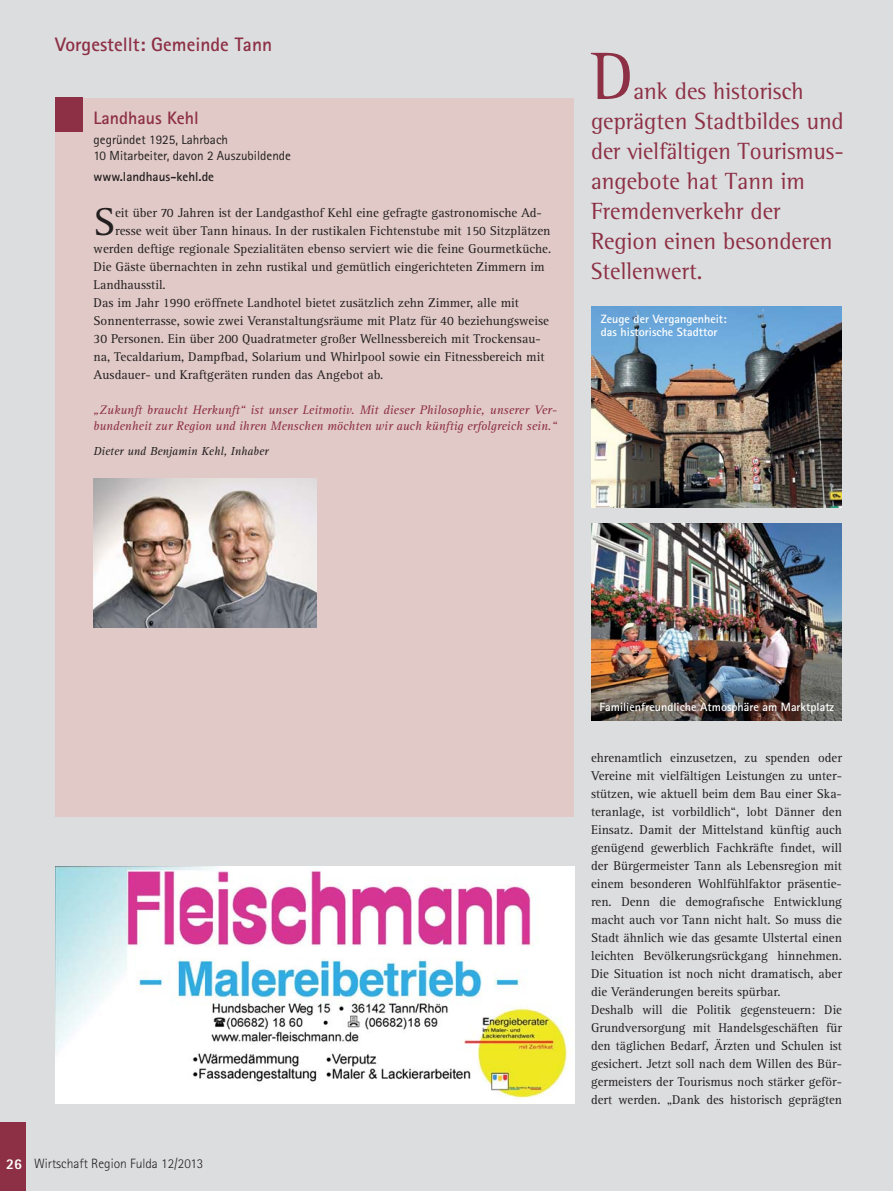
<style>
.page{position:relative;width:893px;height:1191px;background:#fff}
.page>*{position:absolute;margin:0;border:0;box-sizing:border-box;transform-origin:0 0}
.t1{font:68.55px "Rotis Semi Serif";color:#8d2f45}
.t2{font:40.2px "Rotis Serif";color:#231f20}
.t3{font:24px/30px "Rotis Semi Serif";color:#8d2f45}
.t4{font:700 19.5px "Rotis Sans Serif";color:#8d2f45}
.t5{font:700 18px "Rotis Sans Serif";color:#8d2f45}
.t6{font:300 13.5px "Rotis Sans Serif";color:#231f20}
.t7{font:13.2px/18px "Rotis Serif";color:#231f20}
.t8{font:13.2px/16.5px "Rotis Sans Serif";color:#231f20}
.t9{font:700 13.2px "Rotis Sans Serif";color:#231f20}
.t10{font:italic 12.75px/16.5px "Rotis Serif";color:#8d2f45}
.t11{font:700 12px/13.5px "Rotis Sans Serif";color:#fff}
.t12{font:italic 12px "Rotis Serif";color:#231f20}
.s1{font-weight:800;font-size:15px;color:#fff}
</style>
<div class="page">
<div style="left:0;top:0;width:893px;height:1190px;background:#dcddde"></div>
<div style="left:0;top:1122px;width:26px;height:68px;background:#8d2f45"></div>
<img style="left:55px;top:866px;width:519px;height:237px">
<div style="left:55px;top:98px;width:519px;height:718px;background:#e0c9c6"></div>
<div style="left:55px;top:98px;width:28px;height:34px;background:#8d2f45"></div>
<img style="left:591px;top:306px;width:251px;height:201px">
<img style="left:591px;top:523px;width:251px;height:197px">
<img style="left:94px;top:478px;width:222px;height:149px">
<h3 class="t4" style="left:55px;top:37px;width:218px">Vorgestellt: Gemeinde Tann</h3>
<h3 class="t5" style="left:94px;top:112px;width:107px">Landhaus Kehl</h3>
<p class="t8" style="left:94px;top:132px;width:199px">gegründet 1925, Lahrbach<br>10 Mitarbeiter, davon 2 Auszubildende</p>
<p class="t9" style="left:94px;top:172px;width:122px">www.landhaus-kehl.de</p>
<h2 class="t2" style="left:94px;top:207px;width:23px">S</h2>
<p class="t7" style="left:115px;top:205px;width:428px">eit über 70 Jahren ist der Landgasthof Kehl eine gefragte gastronomische Ad-</p>
<p class="t7" style="left:115px;top:223px;width:437px">resse weit über Tann hinaus. In der rustikalen Fichtenstube mit 150 Sitzplätzen</p>
<p class="t7" style="left:94px;top:241px;width:459px">werden deftige regionale Spezialitäten ebenso serviert wie die feine Gourmetküche.</p>
<p class="t7" style="left:94px;top:259px;width:452px">Die Gäste übernachten in zehn rustikal und gemütlich eingerichteten Zimmern im</p>
<p class="t7" style="left:94px;top:277px;width:74px">Landhausstil.</p>
<p class="t7" style="left:94px;top:295px;width:427px">Das im Jahr 1990 eröffnete Landhotel bietet zusätzlich zehn Zimmer, alle mit</p>
<p class="t7" style="left:94px;top:313px;width:457px">Sonnenterrasse, sowie zwei Veranstaltungsräume mit Platz für 40 beziehungsweise</p>
<p class="t7" style="left:94px;top:331px;width:449px">30 Personen. Ein über 200 Quadratmeter großer Wellnessbereich mit Trockensau-</p>
<p class="t7" style="left:94px;top:349px;width:452px">na, Tecaldarium, Dampfbad, Solarium und Whirlpool sowie ein Fitnessbereich mit</p>
<p class="t7" style="left:94px;top:367px;width:291px">Ausdauer- und Kraftgeräten runden das Angebot ab.</p>
<p class="t10" style="left:94px;top:402px;width:465px">„Zukunft braucht Herkunft“ ist unser Leitmotiv. Mit dieser Philosophie, unserer Ver&shy;bundenheit zur Region und ihren Menschen möchten wir auch künftig erfolgreich sein.“</p>
<p class="t12" style="left:94px;top:447px;width:177px">Dieter und Benjamin Kehl, Inhaber</p>
<h1 class="t1" style="left:591px;top:51px;width:44px">D</h1>
<h3 class="t3" style="left:591px;top:78px;width:254px;text-indent:42px">ank des historisch geprägten Stadtbildes und der vielfältigen Tourismus&shy;angebote hat Tann im<br>Fremdenverkehr der<br>Region einen besonderen<br>Stellenwert.</h3>
<p class="t11" style="left:601px;top:313px;width:127px">Zeuge der Vergangenheit: das historische Stadttor</p>
<p class="t6" style="left:6px;top:1159px;width:199px"><span class="s1">26</span> Wirtschaft Region Fulda 12/2013</p>
<p class="t11" style="left:600px;top:701px;width:236px">Familienfreundliche Atmosphäre am Marktplatz</p>
<p class="t7" style="left:591px;top:749px;width:252px">ehrenamtlich einzusetzen, zu spenden oder Vereine mit vielfältigen Leistungen zu unter&shy;stützen, wie aktuell beim dem Bau einer Ska&shy;teranlage, ist vorbildlich“, lobt Dänner den Einsatz. Damit der Mittelstand künftig auch genügend gewerblich Fachkräfte findet, will der Bürgermeister Tann als Lebensregion mit einem besonderen Wohlfühlfaktor präsentie&shy;ren. Denn die demografische Entwicklung macht auch vor Tann nicht halt. So muss die Stadt ähnlich wie das gesamte Ulstertal einen leichten Bevölkerungsrückgang hinnehmen.<br>Die Situation ist noch nicht dramatisch, aber die Veränderungen bereits spürbar.<br>Deshalb will die Politik gegensteuern: Die Grundversorgung mit Handelsgeschäften für den täglichen Bedarf, Ärzten und Schulen ist gesichert. Jetzt soll nach dem Willen des Bür&shy;germeisters der Tourismus noch stärker geför&shy;dert werden. „Dank des historisch geprägten</p>
</div>
